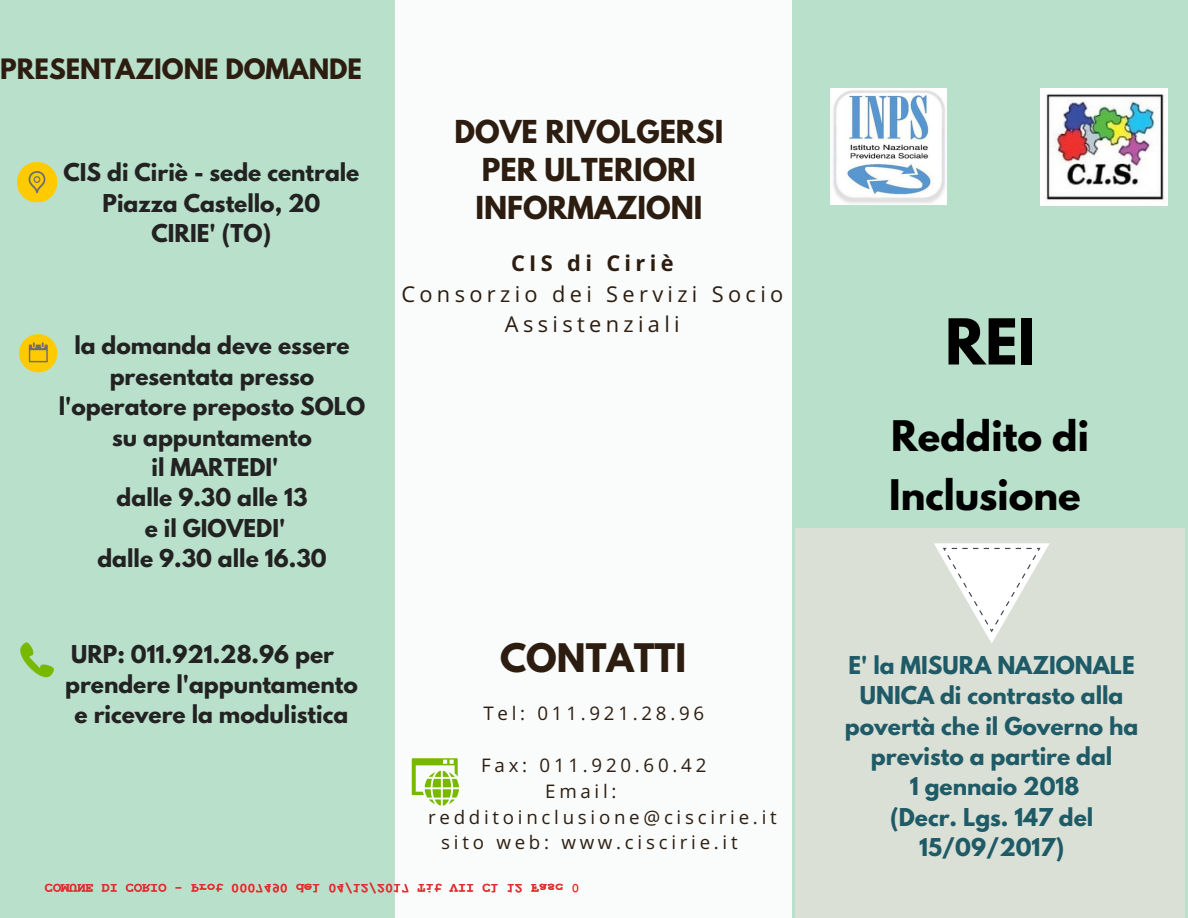
<style>
.page{position:relative;width:1188px;height:918px;background:#b9e0cb}
.page>*{position:absolute;margin:0;border:0;box-sizing:border-box;transform-origin:0 0}
.t1{font:700 55.95px "League Spartan";color:#000}
.t2{font:700 37.35px/59.7px "League Spartan";color:#000}
.t3{font:700 34.95px "League Spartan";color:#2d1d11}
.t4{font:700 28.05px/38.2px "League Spartan";color:#2d1d11;text-align:center}
.t5{font:700 24.9px "League Spartan";color:#2d1d11}
.t6{font:700 21.75px/30.3px "League Spartan";color:#222;text-align:center}
.t7{font:700 21.75px/30.3px "League Spartan";color:#1f5b67;text-align:center}
.t8{font:21.75px/30.3px "Open Sans";letter-spacing:.2em;color:#2d1d11;text-align:center}
.t9{font:700 21.75px "Open Sans";letter-spacing:.2em;color:#2d1d11}
.t10{font:18.75px "Open Sans";letter-spacing:.2em;color:#2d1d11}
</style>
<div class="page">
<div style="left:795px;top:529px;width:390px;height:389px;background:#dbe0d6"></div>
<div style="left:395px;top:0;width:397px;height:918px;background:#fff"></div>
<img style="left:830px;top:89px;width:116px;height:116px">
<img style="left:1041px;top:89px;width:127px;height:117px">
<svg style="left:934px;top:543px;width:116px;height:100px"></svg>
<svg style="left:17px;top:162px;width:40px;height:41px"></svg>
<svg style="left:19px;top:334px;width:38px;height:38px"></svg>
<svg style="left:20px;top:642px;width:34px;height:35px"></svg>
<svg style="left:412px;top:758px;width:47px;height:48px"></svg>
<p class="t5" style="left:0;top:56px;width:363px">PRESENTAZIONE DOMANDE</p>
<p class="t6" style="left:64px;top:160px;width:297px">CIS di Ciriè - sede centrale<br>Piazza Castello, 20<br>CIRIE' (TO)</p>
<p class="t6" style="left:59px;top:333px;width:308px">la domanda deve essere presentata presso l'operatore preposto SOLO su appuntamento<br>il MARTEDI'<br>dalle 9.30 alle 13<br>e il GIOVEDI'<br>dalle 9.30 alle 16.30</p>
<p class="t6" style="left:71px;top:641px;width:264px">URP: 011.921.28.96 per</p>
<p class="t6" style="left:65px;top:672px;width:294px">prendere l'appuntamento</p>
<p class="t6" style="left:75px;top:702px;width:275px">e ricevere la modulistica</p>
<p class="t4" style="left:454px;top:116px;width:270px">DOVE RIVOLGERSI<br>PER ULTERIORI<br>INFORMAZIONI</p>
<p class="t9" style="left:511px;top:248px;width:164px">CIS di Ciriè</p>
<p class="t8" style="left:401px;top:278px;width:384px">Consorzio dei Servizi Socio<br>Assistenziali</p>
<h3 class="t3" style="left:500px;top:640px;width:188px">CONTATTI</h3>
<p class="t10" style="left:483px;top:700px;width:222px">Tel: 011.921.28.96</p>
<p class="t10" style="left:481px;top:752px;width:227px">Fax: 011.920.60.42</p>
<p class="t10" style="left:545px;top:778px;width:73px">Email:</p>
<p class="t10" style="left:428px;top:803px;width:350px">redditoinclusione@ciscirie.it</p>
<p class="t10" style="left:441px;top:829px;width:298px">sito web: www.ciscirie.it</p>
<h1 class="t1" style="left:945px;top:314px;width:91px">REI</h1>
<h2 class="t2" style="left:889px;top:411px;width:201px">Reddito di<br>Inclusione</h2>
<p class="t7" style="left:845px;top:653px;width:295px">E' la MISURA NAZIONALE<br>UNICA di contrasto alla povertà che il Governo ha previsto a partire dal<br>1 gennaio 2018<br>(Decr. Lgs. 147 del<br>15/09/2017)</p>
</div>
